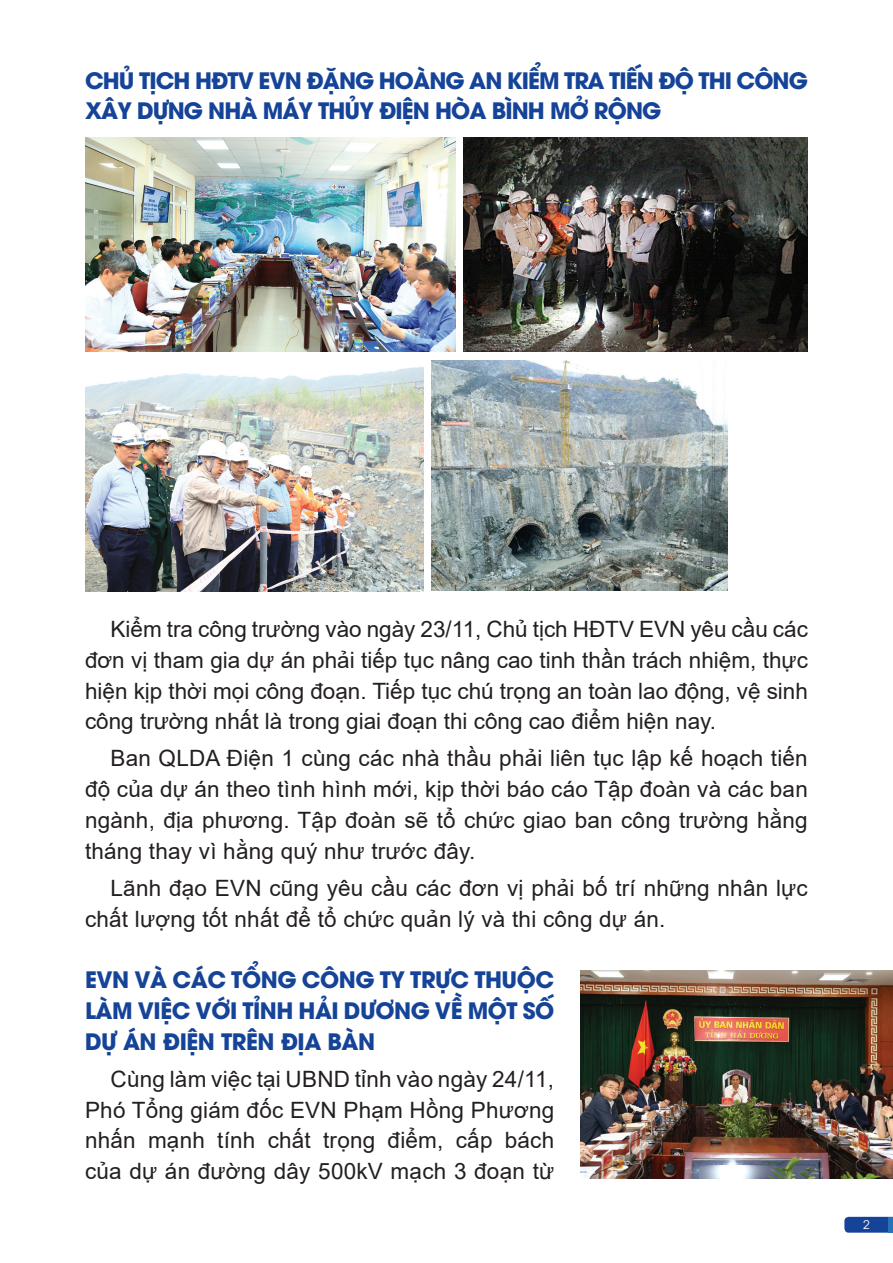
<style>
.page{position:relative;width:893px;height:1263px;background:#fff}
.page>*{position:absolute;margin:0;border:0;box-sizing:border-box;transform-origin:0 0}
.t1{font:22.5px/30.8px "Arial";letter-spacing:.01em;color:#231f20;text-align:justify}
.t2{font:700 22.5px/30.8px "UTM Avo";letter-spacing:-.02em;color:#154398}
.t3{font:700 22.5px/30.8px "UTM Avo";letter-spacing:-.04em;color:#154398}
.t4{font:12px "UTM Avo";color:#fff}
</style>
<div class="page">
<svg style="left:844px;top:1217px;width:45px;height:16px"></svg>
<hr style="left:889px;top:1217px;width:4px;height:16px;background:#2972b9">
<img style="left:464px;top:137px;width:344px;height:214px">
<img style="left:85px;top:367px;width:338px;height:225px">
<img style="left:85px;top:137px;width:371px;height:214px">
<img style="left:580px;top:970px;width:313px;height:209px">
<img style="left:431px;top:360px;width:296px;height:231px">
<p class="t3" style="left:85px;top:63px;width:724px;text-indent:173px">EVN ĐẶNG HOÀNG AN KIỂM TRA TIẾN ĐỘ THI CÔNG<br>XÂY DỰNG NHÀ MÁY THỦY ĐIỆN HÒA BÌNH MỞ RỘNG</p>
<p class="t2" style="left:85px;top:63px;width:126px">CHỦ TỊCH HĐTV</p>
<p class="t1" style="left:85px;top:614px;width:724px;text-indent:26px">Kiểm tra công trường vào ngày 23/11, Chủ tịch HĐTV EVN yêu cầu các đơn vị tham gia dự án phải tiếp tục nâng cao tinh thần trách nhiệm, thực hiện kịp thời mọi công đoạn. Tiếp tục chú trọng an toàn lao động, vệ sinh công trường nhất là trong giai đoạn thi công cao điểm hiện nay.</p>
<p class="t1" style="left:85px;top:743px;width:724px;text-indent:26px">Ban QLDA Điện 1 cùng các nhà thầu phải liên tục lập kế hoạch tiến độ của dự án theo tình hình mới, kịp thời báo cáo Tập đoàn và các ban ngành, địa phương. Tập đoàn sẽ tổ chức giao ban công trường hằng tháng thay vì hằng quý như trước đây.</p>
<p class="t1" style="left:85px;top:872px;width:724px;text-indent:26px">Lãnh đạo EVN cũng yêu cầu các đơn vị phải bố trí những nhân lực chất lượng tốt nhất để tổ chức quản lý và thi công dự án.</p>
<p class="t2" style="left:85px;top:962px;width:471px">EVN VÀ CÁC TỔNG CÔNG TY TRỰC THUỘC<br>LÀM VIỆC VỚI TỈNH HẢI DƯƠNG VỀ MỘT SỐ<br>DỰ ÁN ĐIỆN TRÊN ĐỊA BÀN</p>
<p class="t1" style="left:85px;top:1063px;width:471px;text-indent:26px">Cùng làm việc tại UBND tỉnh vào ngày 24/11, Phó Tổng giám đốc EVN Phạm Hồng Phương nhấn mạnh tính chất trọng điểm, cấp bách của dự án đường dây 500kV mạch 3 đoạn từ</p>
<p class="t4" style="left:863px;top:1215px;width:8px">2</p>
</div>
